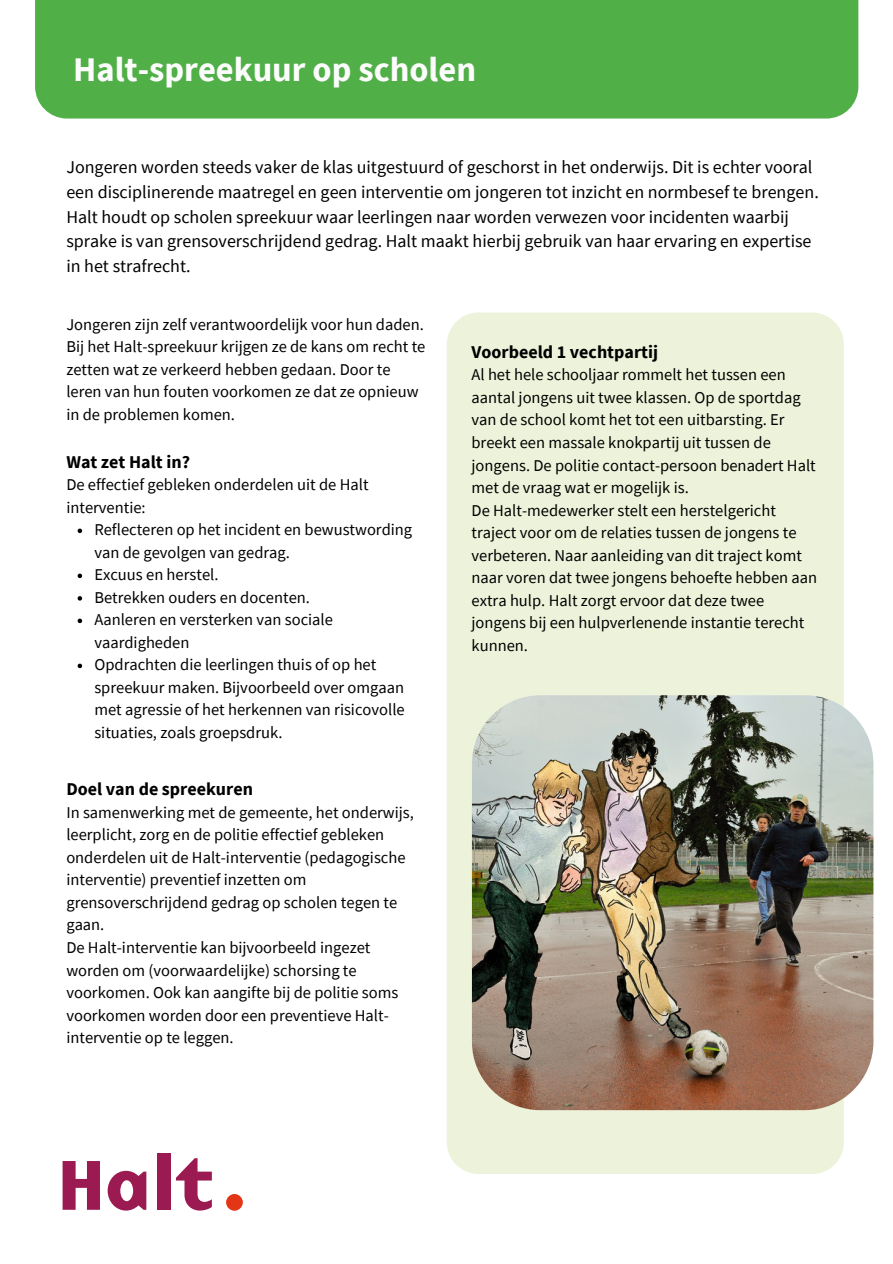
<style>
.page{position:relative;width:893px;height:1264px;background:#fff}
.page>*{position:absolute;margin:0;border:0;box-sizing:border-box;transform-origin:0 0}
.t1{font:700 34.5px "Source Sans Pro";color:#fcfcfc}
.t2{font:18px/24.8px "Source Sans Pro";color:#000}
.t3{font:700 18px "Source Sans Pro";color:#000}
.t4{font:16.5px/22.5px "Source Sans Pro";color:#000}
</style>
<div class="page">
<div style="left:35px;top:0;width:823px;height:118px;background:#50af47"></div>
<div style="left:446px;top:312px;width:397px;height:862px;background:#edf3da;border-radius:32px"></div>
<img style="left:472px;top:695px;width:401px;height:415px;border-radius:68px">
<svg style="left:78px;top:528px;width:4px;height:5px"></svg>
<svg style="left:78px;top:573px;width:4px;height:5px"></svg>
<svg style="left:78px;top:596px;width:4px;height:4px"></svg>
<svg style="left:78px;top:618px;width:4px;height:5px"></svg>
<svg style="left:78px;top:663px;width:4px;height:5px"></svg>
<svg style="left:63px;top:1161px;width:37px;height:48px"></svg>
<svg style="left:108px;top:1170px;width:38px;height:40px"></svg>
<div style="left:157px;top:1152px;width:13px;height:57px;background:#9c1a52"></div>
<svg style="left:176px;top:1158px;width:36px;height:52px"></svg>
<div style="left:226px;top:1193px;width:17px;height:17px;background:#e53517;border-radius:50%"></div>
<p class="t1" style="left:73px;top:47px;width:404px">Halt-spreekuur op scholen</p>
<p class="t2" style="left:66px;top:154px;width:754px">Jongeren worden steeds vaker de klas uitgestuurd of geschorst in het onderwijs. Dit is echter vooral een disciplinerende maatregel en geen interventie om jongeren tot inzicht en normbesef te brengen.</p>
<p class="t2" style="left:66px;top:204px;width:746px">Halt houdt op scholen spreekuur waar leerlingen naar worden verwezen voor incidenten waarbij sprake is van grensoverschrijdend gedrag. Halt maakt hierbij gebruik van haar ervaring en expertise in het strafrecht.</p>
<p class="t4" style="left:66px;top:312px;width:359px">Jongeren zijn zelf verantwoordelijk voor hun daden.</p>
<p class="t4" style="left:66px;top:335px;width:360px">Bij het Halt-spreekuur krijgen ze de kans om recht te zetten wat ze verkeerd hebben gedaan. Door te leren van hun fouten voorkomen ze dat ze opnieuw in de problemen komen.</p>
<p class="t3" style="left:471px;top:340px;width:188px">Voorbeeld 1 vechtpartij</p>
<p class="t4" style="left:471px;top:363px;width:346px">Al het hele schooljaar rommelt het tussen een aantal jongens uit twee klassen. Op de sportdag van de school komt het tot een uitbarsting. Er breekt een massale knokpartij uit tussen de jongens. De politie contact-persoon benadert Halt met de vraag wat er mogelijk is.</p>
<p class="t4" style="left:471px;top:498px;width:347px">De Halt-medewerker stelt een herstelgericht traject voor om de relaties tussen de jongens te verbeteren. Naar aanleiding van dit traject komt naar voren dat twee jongens behoefte hebben aan extra hulp. Halt zorgt ervoor dat deze twee jongens bij een hulpverlenende instantie terecht kunnen.</p>
<p class="t3" style="left:66px;top:450px;width:125px">Wat zet Halt in?</p>
<p class="t4" style="left:66px;top:473px;width:304px">De effectief gebleken onderdelen uit de Halt interventie:</p>
<p class="t4" style="left:94px;top:518px;width:319px">Reflecteren op het incident en bewustwording van de gevolgen van gedrag.</p>
<p class="t4" style="left:94px;top:563px;width:126px">Excuus en herstel.</p>
<p class="t4" style="left:94px;top:585px;width:217px">Betrekken ouders en docenten.</p>
<p class="t4" style="left:94px;top:608px;width:240px">Aanleren en versterken van sociale vaardigheden</p>
<p class="t4" style="left:94px;top:653px;width:312px">Opdrachten die leerlingen thuis of op het spreekuur maken. Bijvoorbeeld over omgaan met agressie of het herkennen van risicovolle situaties, zoals groepsdruk.</p>
<p class="t3" style="left:66px;top:777px;width:188px">Doel van de spreekuren</p>
<p class="t4" style="left:66px;top:800px;width:349px">In samenwerking met de gemeente, het onderwijs, leerplicht, zorg en de politie effectief gebleken onderdelen uit de Halt-interventie (pedagogische interventie) preventief inzetten om grensoverschrijdend gedrag op scholen tegen te gaan.</p>
<p class="t4" style="left:66px;top:935px;width:333px">De Halt-interventie kan bijvoorbeeld ingezet worden om (voorwaardelijke) schorsing te voorkomen. Ook kan aangifte bij de politie soms voorkomen worden door een preventieve Halt&shy;interventie op te leggen.</p>
</div>
